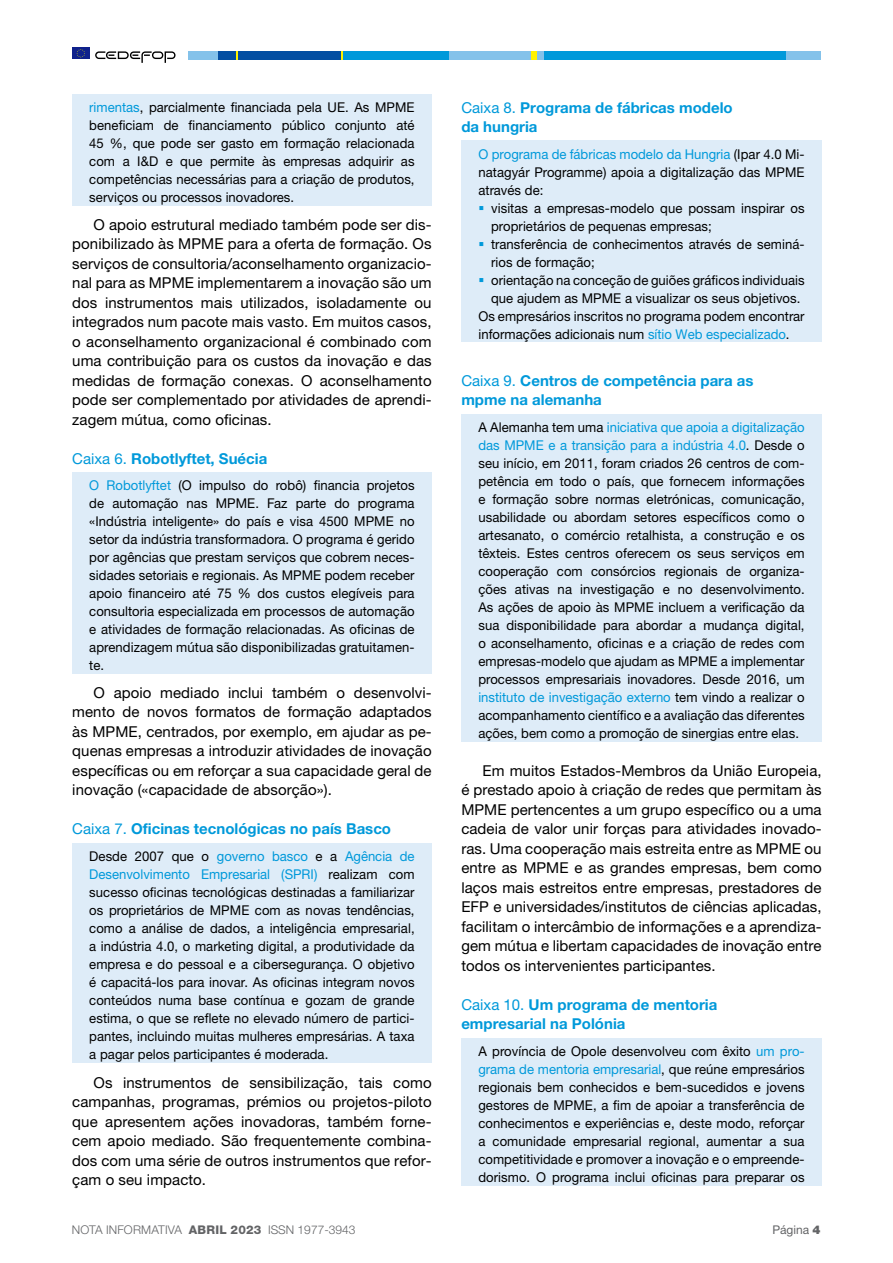
<style>
.page{position:relative;width:893px;height:1263px;background:#fff}
.page>*{position:absolute;margin:0;border:0;box-sizing:border-box;transform-origin:0 0}
.t1{font:15px/19.5px "Helvetica Neue LTW1 G";letter-spacing:.005em;color:#000;text-align:justify}
.t2{font:700 15px/19.5px "Helvetica Neue LTW1 G";color:#0099da}
.t3{font:13.5px/18px "Helvetica Neue LTW1 G";letter-spacing:.005em;color:#000;text-align:justify}
.t4{font:300 12px "Helvetica Neue LTW1 G";color:#636466}
.t5{font:12px "Helvetica Neue LTW1 G";color:#636466}
.s1{color:#0099da}
.s2{font-weight:400}
.s3{font-weight:800}
.s4{font-weight:900}
</style>
<div class="page">
<div style="left:188px;top:51px;width:31px;height:9px;background:#84c2ea"></div>
<div style="left:343px;top:51px;width:106px;height:9px;background:#0099da"></div>
<div style="left:449px;top:51px;width:82px;height:9px;background:#84c2ea"></div>
<div style="left:531px;top:51px;width:6px;height:9px;background:#fff200"></div>
<div style="left:543px;top:51px;width:243px;height:9px;background:#0099da"></div>
<div style="left:537px;top:51px;width:6px;height:9px;background:#84c2ea"></div>
<div style="left:219px;top:51px;width:18px;height:9px;background:#034ea2"></div>
<svg style="left:237px;top:51px;width:2px;height:9px"></svg>
<svg style="left:341px;top:51px;width:2px;height:9px"></svg>
<div style="left:239px;top:51px;width:102px;height:9px;background:#034ea2"></div>
<div style="left:786px;top:51px;width:35px;height:9px;background:#84c2ea"></div>
<div style="left:72px;top:48px;width:17px;height:11px;background:#0f218c"></div>
<svg style="left:77px;top:49px;width:8px;height:9px"></svg>
<svg style="left:95px;top:51px;width:81px;height:12px"></svg>
<div style="left:72px;top:94px;width:360px;height:112px;background:#deecf8"></div>
<div style="left:72px;top:472px;width:360px;height:202px;background:#deecf8"></div>
<div style="left:72px;top:843px;width:360px;height:219px;background:#deecf8"></div>
<div style="left:461px;top:141px;width:361px;height:57px;background:#deecf8"></div>
<div style="left:461px;top:195px;width:361px;height:39px;background:#deecf8"></div>
<div style="left:461px;top:231px;width:361px;height:39px;background:#deecf8"></div>
<div style="left:461px;top:267px;width:361px;height:39px;background:#deecf8"></div>
<div style="left:461px;top:303px;width:361px;height:39px;background:#deecf8"></div>
<div style="left:461px;top:414px;width:361px;height:327px;background:#deecf8"></div>
<div style="left:461px;top:1038px;width:361px;height:147px;background:#deecf8"></div>
<p class="t3" style="left:89px;top:98px;width:327px"><span class="s1">rimentas</span>, parcialmente financiada pela UE. As MPME beneficiam de financiamento público conjunto até 45 %, que pode ser gasto em formação relacionada com a I&amp;D e que permite às empresas adquirir as competências necessárias para a criação de produtos, serviços ou processos inovadores.</p>
<p class="t1" style="left:72px;top:214px;width:361px;text-indent:21px">O apoio estrutural mediado também pode ser dis&shy;ponibilizado às MPME para a oferta de formação. Os serviços de consultoria/aconselhamento organizacio&shy;nal para as MPME implementarem a inovação são um dos instrumentos mais utilizados, isoladamente ou integrados num pacote mais vasto. Em muitos casos, o aconselhamento organizacional é combinado com uma contribuição para os custos da inovação e das medidas de formação conexas. O aconselhamento pode ser complementado por atividades de aprendi&shy;zagem mútua, como oficinas.</p>
<p class="t2" style="left:72px;top:448px;width:196px"><span class="s2">Caixa 6.</span> Robotlyftet, Suécia</p>
<p class="t3" style="left:89px;top:476px;width:327px"><span class="s1">O Robotlyftet</span> (O impulso do robô) financia projetos de automação nas MPME. Faz parte do programa «Indústria inteligente» do país e visa 4500 MPME no setor da indústria transformadora. O programa é gerido por agências que prestam serviços que cobrem neces&shy;sidades setoriais e regionais. As MPME podem receber apoio financeiro até 75 % dos custos elegíveis para consultoria especializada em processos de automação e atividades de formação relacionadas. As oficinas de aprendizagem mútua são disponibilizadas gratuitamen&shy;te.</p>
<p class="t1" style="left:72px;top:682px;width:361px;text-indent:21px">O apoio mediado inclui também o desenvolvi&shy;mento de novos formatos de formação adaptados às MPME, centrados, por exemplo, em ajudar as pe&shy;quenas empresas a introduzir atividades de inovação específicas ou em reforçar a sua capacidade geral de inovação («capacidade de absorção»).</p>
<p class="t2" style="left:72px;top:819px;width:320px"><span class="s2">Caixa 7.</span> Oficinas tecnológicas no país Basco</p>
<p class="t3" style="left:89px;top:847px;width:327px">Desde 2007 que o <span class="s1">governo basco</span> e a <span class="s1">Agência de Desenvolvimento Empresarial (SPRI)</span> realizam com sucesso oficinas tecnológicas destinadas a familiarizar os proprietários de MPME com as novas tendências, como a análise de dados, a inteligência empresarial, a indústria 4.0, o marketing digital, a produtividade da empresa e do pessoal e a cibersegurança. O objetivo é capacitá-los para inovar. As oficinas integram novos conteúdos numa base contínua e gozam de grande estima, o que se reflete no elevado número de partici&shy;pantes, incluindo muitas mulheres empresárias. A taxa a pagar pelos participantes é moderada.</p>
<p class="t1" style="left:72px;top:1072px;width:361px;text-indent:21px">Os instrumentos de sensibilização, tais como campanhas, programas, prémios ou projetos-piloto que apresentem ações inovadoras, também forne&shy;cem apoio mediado. São frequentemente combina&shy;dos com uma série de outros instrumentos que refor&shy;çam o seu impacto.</p>
<p class="t2" style="left:461px;top:97px;width:273px"><span class="s2">Caixa 8.</span> Programa de fábricas modelo da hungria</p>
<p class="t3" style="left:478px;top:145px;width:328px"><span class="s1">O programa de fábricas modelo da Hungria</span> (Ipar 4.0 Mi&shy;natagyár Programme) apoia a digitalização das MPME através de:</p>
<p class="t3" style="left:491px;top:199px;width:315px">visitas a empresas-modelo que possam inspirar os</p>
<p class="t3" style="left:491px;top:217px;width:222px">proprietários de pequenas empresas;</p>
<p class="t3" style="left:491px;top:235px;width:315px">transferência de conhecimentos através de seminá-</p>
<p class="t3" style="left:491px;top:253px;width:105px">rios de formação;</p>
<p class="t3" style="left:491px;top:271px;width:315px">orientação na conceção de guiões gráficos individuais</p>
<p class="t3" style="left:491px;top:289px;width:311px">que ajudem as MPME a visualizar os seus objetivos.</p>
<p class="t3" style="left:478px;top:307px;width:328px">Os empresários inscritos no programa podem encontrar</p>
<p class="t3" style="left:478px;top:325px;width:313px">informações adicionais num <span class="s1">sítio Web especializado</span>.</p>
<p class="t2" style="left:461px;top:370px;width:294px"><span class="s2">Caixa 9.</span> Centros de competência para as mpme na alemanha</p>
<p class="t3" style="left:478px;top:418px;width:328px">A Alemanha tem uma <span class="s1">iniciativa que apoia a digitalização das MPME e a transição para a indústria 4.0</span>. Desde o seu início, em 2011, foram criados 26 centros de com&shy;petência em todo o país, que fornecem informações e formação sobre normas eletrónicas, comunicação, usabilidade ou abordam setores específicos como o artesanato, o comércio retalhista, a construção e os têxteis. Estes centros oferecem os seus serviços em cooperação com consórcios regionais de organiza&shy;ções ativas na investigação e no desenvolvimento.<br>As ações de apoio às MPME incluem a verificação da sua disponibilidade para abordar a mudança digital, o aconselhamento, oficinas e a criação de redes com empresas-modelo que ajudam as MPME a implementar processos empresariais inovadores. Desde 2016, um <span class="s1">instituto de investigação externo</span> tem vindo a realizar o acompanhamento científico e a avaliação das diferentes ações, bem como a promoção de sinergias entre elas.</p>
<p class="t1" style="left:461px;top:760px;width:362px;text-indent:21px">Em muitos Estados-Membros da União Europeia, é prestado apoio à criação de redes que permitam às MPME pertencentes a um grupo específico ou a uma cadeia de valor unir forças para atividades inovado&shy;ras. Uma cooperação mais estreita entre as MPME ou entre as MPME e as grandes empresas, bem como laços mais estreitos entre empresas, prestadores de EFP e universidades/institutos de ciências aplicadas, facilitam o intercâmbio de informações e a aprendiza&shy;gem mútua e libertam capacidades de inovação entre todos os intervenientes participantes.</p>
<p class="t2" style="left:461px;top:994px;width:258px"><span class="s2">Caixa 10.</span> Um programa de mentoria empresarial na Polónia</p>
<p class="t3" style="left:478px;top:1042px;width:328px">A província de Opole desenvolveu com êxito <span class="s1">um pro&shy;grama de mentoria empresarial</span>, que reúne empresários regionais bem conhecidos e bem-sucedidos e jovens gestores de MPME, a fim de apoiar a transferência de conhecimentos e experiências e, deste modo, reforçar a comunidade empresarial regional, aumentar a sua competitividade e promover a inovação e o empreende&shy;dorismo. O programa inclui oficinas para preparar os</p>
<p class="t4" style="left:72px;top:1223px;width:285px">NOTA INFORMATIVA <span class="s3">ABRIL 2023</span> ISSN 1977-3943</p>
<p class="t5" style="left:772px;top:1223px;width:50px">Página <span class="s4">4</span></p>
</div>
